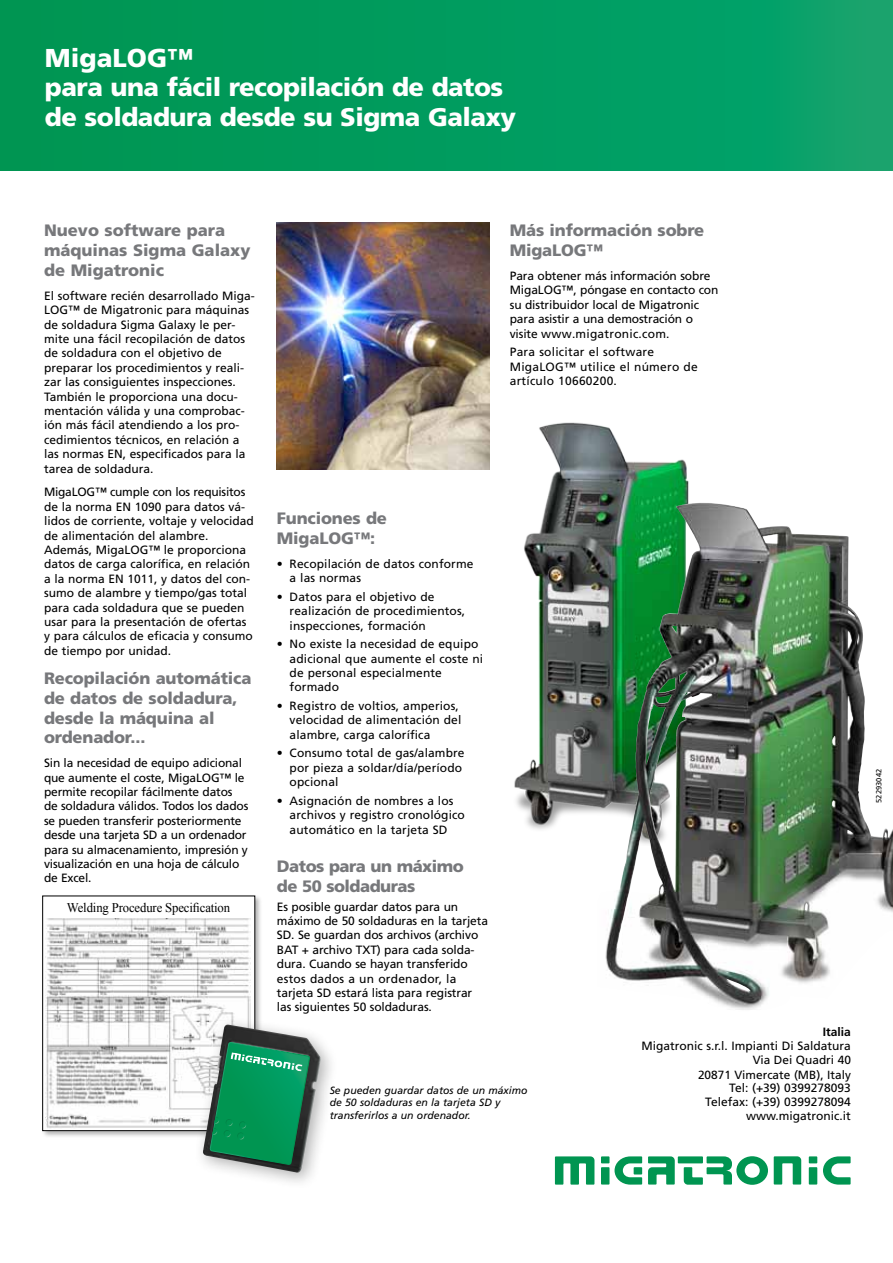
<style>
.page{position:relative;width:893px;height:1263px;background:#fff}
.page>*{position:absolute;margin:0;border:0;box-sizing:border-box;transform-origin:0 0}
.t1{font:900 25.8px "Frutiger LT Pro";color:#fff}
.t2{font:900 25.5px/29.5px "Frutiger LT Pro";letter-spacing:-.02em;color:#fff}
.t3{font:900 16.5px/19.8px "Frutiger LT Pro";letter-spacing:-.01em;color:#77787b}
.t4{font:900 16.5px/19.8px "Frutiger LT Pro";letter-spacing:-.03em;color:#77787b}
.t5{font:13.2px "Times New Roman";letter-spacing:-.01em;color:#000;scale:.96 1}
.t6{font:12px/14.4px "Frutiger LT Pro";color:#000}
.t7{font:12px/14px "Frutiger";color:#000;text-align:right}
.t8{font:12px/14.4px "Frutiger LT Pro";letter-spacing:.02em;color:#000}
.t9{font:700 12px "Frutiger";color:#000}
.t10{font:11.85px/14.2px "Frutiger";color:#000;text-align:right}
.t11{font:italic 10.5px/12.6px "Frutiger LT Pro";color:#000}
.t12{font:7.5px "Frutiger LT Pro";letter-spacing:.01em;color:#000}
</style>
<div class="page">
<svg style="left:0;top:0;width:893px;height:170px;background:#029b5e"></svg>
<img style="left:277px;top:223px;width:212px;height:246px">
<img style="left:514px;top:422px;width:175px;height:408px">
<img style="left:597px;top:503px;width:296px;height:507px">
<div style="left:41px;top:894px;width:221px;height:244px;background:#000;opacity:.3"></div>
<div style="left:43px;top:896px;width:212px;height:234px;background:#fff"></div>
<img style="left:45px;top:919px;width:206px;height:209px">
<div style="left:193px;top:1015px;width:146px;height:175px;background:#000;opacity:.3"></div>
<img style="left:202px;top:1025px;width:120px;height:149px">
<svg style="left:209px;top:1042px;width:101px;height:123px;background:#1f8c5e"></svg>
<div style="left:601px;top:1156px;width:8px;height:7px;background:#009551"></div>
<div style="left:601px;top:1167px;width:8px;height:17px;background:#009551"></div>
<div style="left:809px;top:1156px;width:8px;height:7px;background:#009551"></div>
<div style="left:809px;top:1167px;width:8px;height:17px;background:#009551"></div>
<svg style="left:615px;top:1156px;width:27px;height:28px"></svg>
<svg style="left:823px;top:1156px;width:28px;height:28px"></svg>
<svg style="left:648px;top:1156px;width:27px;height:28px"></svg>
<svg style="left:555px;top:1156px;width:39px;height:28px"></svg>
<svg style="left:774px;top:1156px;width:27px;height:28px"></svg>
<div style="left:678px;top:1156px;width:25px;height:7px;background:#009551"></div>
<svg style="left:684px;top:1156px;width:84px;height:29px"></svg>
<h1 class="t1" style="left:45px;top:42px;width:150px">MigaLOG™</h1>
<h2 class="t2" style="left:45px;top:72px;width:473px">para una fácil recopilación de datos de soldadura desde su Sigma Galaxy</h2>
<h3 class="t3" style="left:44px;top:221px;width:208px">Nuevo software para máquinas Sigma Galaxy de Migatronic</h3>
<p class="t6" style="left:44px;top:288px;width:212px">El software recién desarrollado Miga-LOG™ de Migatronic para máquinas de soldadura Sigma Galaxy le per&shy;mite una fácil recopilación de datos de soldadura con el objetivo de preparar los procedimientos y reali&shy;zar las consiguientes inspecciones.<br>También le proporciona una docu&shy;mentación válida y una comprobac&shy;ión más fácil atendiendo a los pro&shy;cedimientos técnicos, en relación a las normas EN, especificados para la tarea de soldadura.</p>
<p class="t6" style="left:44px;top:485px;width:211px">MigaLOG™ cumple con los requisitos de la norma EN 1090 para datos vá&shy;lidos de corriente, voltaje y velocidad de alimentación del alambre.<br>Además, MigaLOG™ le proporciona datos de carga calorífica, en relación a la norma EN 1011, y datos del con&shy;sumo de alambre y tiempo/gas total para cada soldadura que se pueden usar para la presentación de ofertas y para cálculos de eficacia y consumo de tiempo por unidad.</p>
<h3 class="t3" style="left:44px;top:668px;width:209px">Recopilación automática de datos de soldadura, desde la máquina al ordenador...</h3>
<p class="t6" style="left:44px;top:756px;width:206px">Sin la necesidad de equipo adicional que aumente el coste, MigaLOG™ le permite recopilar fácilmente datos de soldadura válidos. Todos los dados se pueden transferir posteriormente desde una tarjeta SD a un ordenador para su almacenamiento, impresión y visualización en una hoja de cálculo de Excel.</p>
<p class="t5" style="left:67px;top:898px;width:172px">Welding Procedure Specification</p>
<h3 class="t3" style="left:510px;top:221px;width:196px">Más información sobre<br>MigaLOG™</h3>
<p class="t6" style="left:510px;top:269px;width:210px">Para obtener más información sobre MigaLOG™, póngase en contacto con su distribuidor local de Migatronic para asistir a una demostración o visite www.migatronic.com.</p>
<p class="t8" style="left:510px;top:345px;width:189px">Para solicitar el software<br>MigaLOG™ utilice el número de artículo 10660200.</p>
<h3 class="t3" style="left:277px;top:508px;width:112px">Funciones de<br>MigaLOG™:</h3>
<p class="t6" style="left:290px;top:556px;width:185px;text-indent:-13px">• Recopilación de datos conforme a las normas</p>
<p class="t6" style="left:290px;top:589px;width:177px;text-indent:-13px">• Datos para el objetivo de realización de procedimientos, inspecciones, formación</p>
<p class="t6" style="left:290px;top:637px;width:195px;text-indent:-13px">• No existe la necesidad de equipo adicional que aumente el coste ni de personal especialmente formado</p>
<p class="t6" style="left:290px;top:699px;width:173px;text-indent:-13px">• Registro de voltios, amperios, velocidad de alimentación del alambre, carga calorífica</p>
<p class="t6" style="left:290px;top:746px;width:176px;text-indent:-13px">• Consumo total de gas/alambre por pieza a soldar/día/período opcional</p>
<p class="t6" style="left:290px;top:794px;width:177px;text-indent:-13px">• Asignación de nombres a los archivos y registro cronológico automático en la tarjeta SD</p>
<h3 class="t4" style="left:277px;top:856px;width:189px">Datos para un máximo de 50 soldaduras</h3>
<p class="t6" style="left:277px;top:899px;width:213px">Es posible guardar datos para un máximo de 50 soldaduras en la tarjeta SD. Se guardan dos archivos (archivo BAT + archivo TXT) para cada solda&shy;dura. Cuando se hayan transferido estos dados a un ordenador, la tarjeta SD estará lista para registrar las siguientes 50 soldaduras.</p>
<p class="t11" style="left:330px;top:1084px;width:199px">Se pueden guardar datos de un máximo de 50 soldaduras en la tarjeta SD y transferirlos a un ordenador.</p>
<p class="t9" style="left:823px;top:1025px;width:30px">Italia</p>
<p class="t7" style="left:641px;top:1039px;width:211px">Migatronic s.r.l. Impianti Di Saldatura</p>
<p class="t10" style="left:698px;top:1053px;width:154px">Via Dei Quadri 40<br>20871 Vimercate (MB), Italy</p>
<p class="t7" style="left:705px;top:1081px;width:147px">Tel: (+39) 0399278093<br>Telefax: (+39) 0399278094 www.migatronic.it</p>
<p class="t12" style="left:875px;top:803px;width:35px;rotate:-90deg">52293042</p>
</div>
